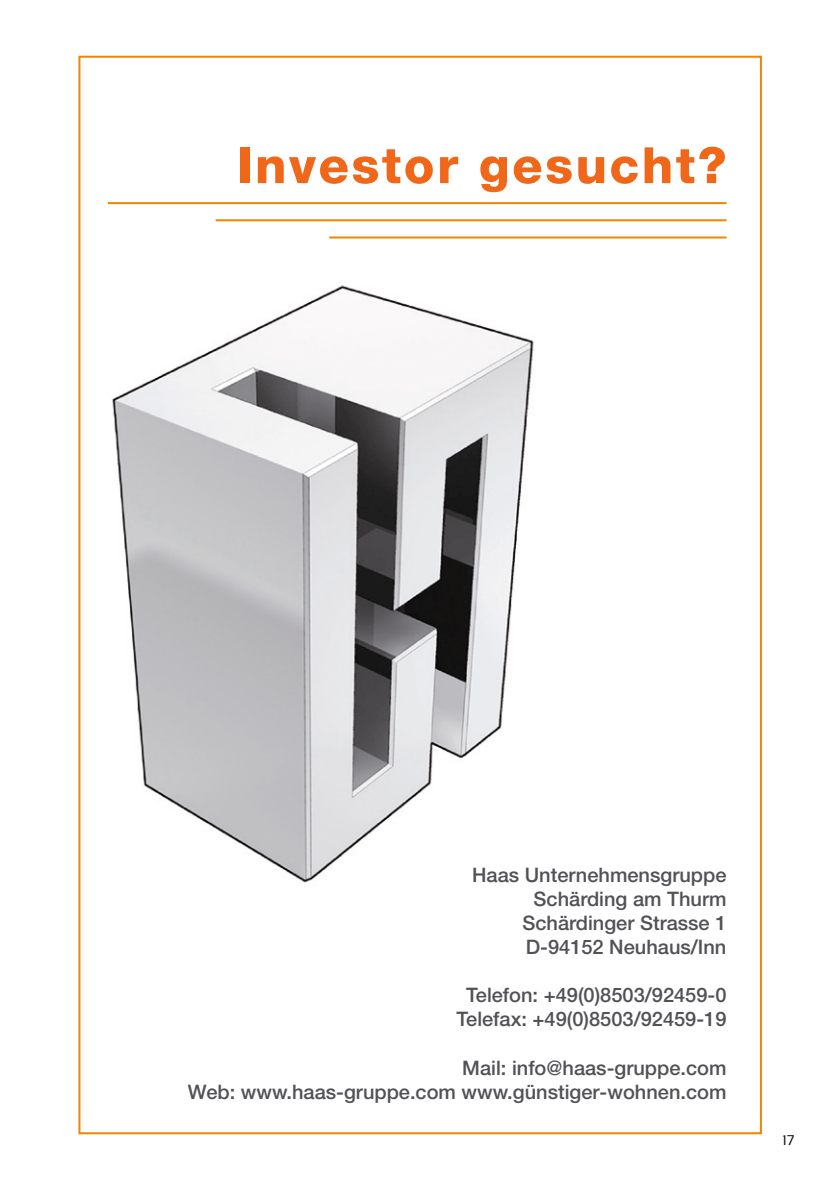
<style>
.page{position:relative;width:840px;height:1191px;background:#fff}
.page>*{position:absolute;margin:0;border:0;box-sizing:border-box;transform-origin:0 0}
.t1{font:800 50px "Helvetica Neue LT Std";letter-spacing:.05em;color:#f06719}
.t2{font:500 20px/24px "Helvetica Neue LT Std";color:#525155;text-align:right}
.t3{font:14px "Sansation";color:#131413}
</style>
<div class="page">
<img style="left:112px;top:285px;width:422px;height:598px">
<hr style="left:108px;top:202px;width:618px;height:2px;background:#f08501">
<hr style="left:215px;top:219px;width:511px;height:2px;background:#f08501">
<hr style="left:329px;top:236px;width:397px;height:2px;background:#f08501">
<h1 class="t1" style="left:236px;top:135px;width:491px">Investor gesucht?</h1>
<p class="t2" style="left:472px;top:863px;width:256px">Haas Unternehmensgruppe<br>Schärding am Thurm<br>Schärdinger Strasse 1<br>D‐94152 Neuhaus/Inn</p>
<p class="t2" style="left:456px;top:983px;width:271px;text-align:center">Telefon: +49(0)8503/92459‐0<br>Telefax: +49(0)8503/92459‐19</p>
<p class="t2" style="left:188px;top:1055px;width:539px">Mail: info@haas‐gruppe.com<br>Web: www.haas‐gruppe.com www.günstiger‐wohnen.com</p>
<p class="t3" style="left:782px;top:1132px;width:14px">17</p>
</div>
